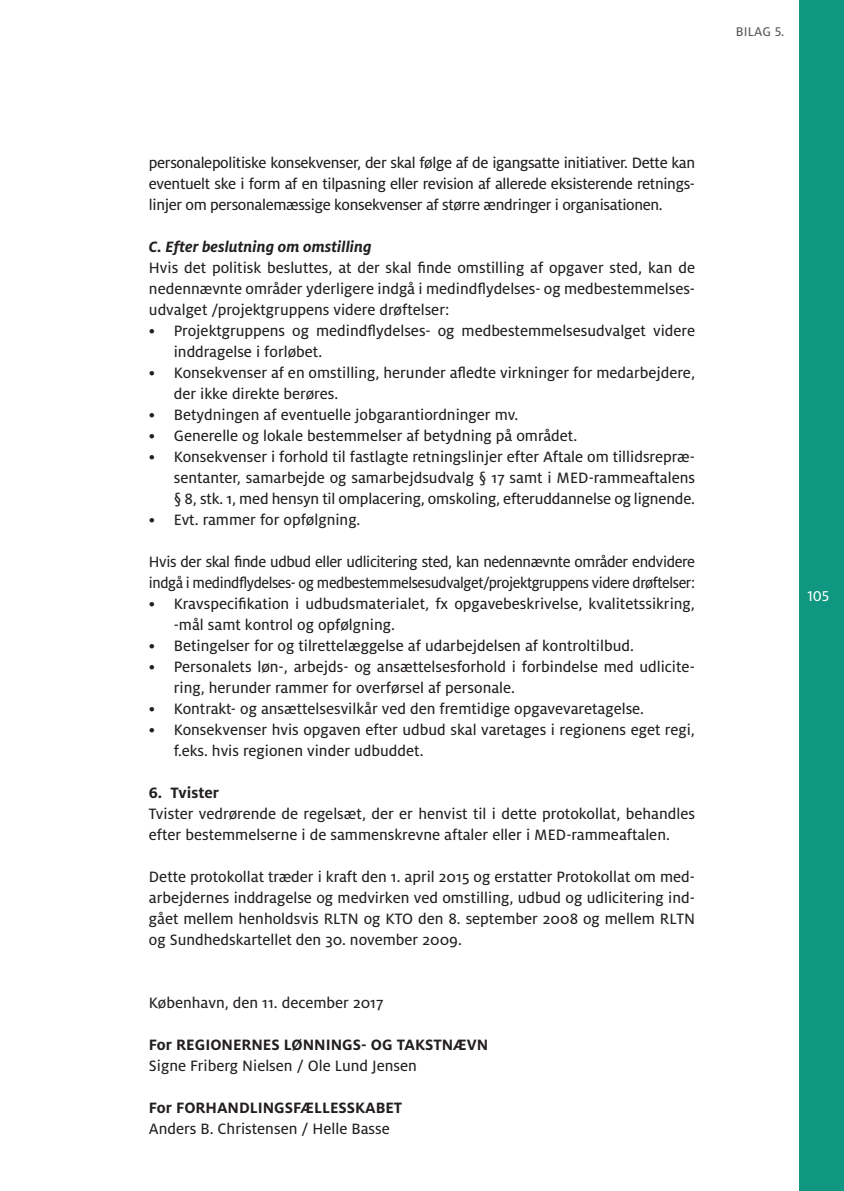
<style>
.page{position:relative;width:844px;height:1191px;background:#fff}
.page>*{position:absolute;margin:0;border:0;box-sizing:border-box;transform-origin:0 0}
.brød{font:16.62px/21px "Milo OT Text";color:#231f20}
.brød-2{font:16.62px/21px "Milo OT Text";letter-spacing:-.025em;color:#231f20}
.brød-3{font:700 16.62px "Milo OT";color:#231f20}
.brød-4{font:italic 700 16.62px "Milo OT";color:#231f20}
.t1{font:15.75px "Milo OT Text";color:#fff}
.t2{font:14px "Milo OT Text";letter-spacing:.01em;color:#57585a}
</style>
<div class="page">
<div style="left:799px;top:0;width:44px;height:1191px;background:#0f9781"></div>
<p class="t2" style="left:735px;top:24px;width:50px">BILAG 5.</p>
<p class="brød" style="left:149px;top:152px;width:547px;text-align:justify">personalepolitiske konsekvenser, der skal følge af de igangsatte initiativer. Dette kan eventuelt ske i form af en tilpasning eller revision af allerede eksisterende retnings&shy;linjer om personalemæssige konsekvenser af større ændringer i organisationen.</p>
<p class="brød-4" style="left:149px;top:237px;width:224px">C. Efter beslutning om omstilling</p>
<p class="brød" style="left:149px;top:257px;width:547px;text-align:justify">Hvis det politisk besluttes, at der skal finde omstilling af opgaver sted, kan de nedennævnte områder yderligere indgå i medindflydelses- og medbestemmelses&shy;udvalget /projektgruppens videre drøftelser:</p>
<p class="brød" style="left:174px;top:320px;width:522px;text-indent:-25px">• Projektgruppens og medindflydelses- og medbestemmelsesudvalget videre inddragelse i forløbet.</p>
<p class="brød" style="left:174px;top:362px;width:522px;text-indent:-25px">• Konsekvenser af en omstilling, herunder afledte virkninger for medarbejdere, der ikke direkte berøres.</p>
<p class="brød" style="left:149px;top:404px;width:371px">• Betydningen af eventuelle jobgarantiordninger mv.</p>
<p class="brød" style="left:149px;top:425px;width:430px">• Generelle og lokale bestemmelser af betydning på området.</p>
<p class="brød" style="left:174px;top:446px;width:522px;text-align:justify;text-indent:-25px">• Konsekvenser i forhold til fastlagte retningslinjer efter Aftale om tillidsrepræ&shy;sentanter, samarbejde og samarbejdsudvalg § 17 samt i MED-rammeaftalens § 8, stk. 1, med hensyn til omplacering, omskoling, efteruddannelse og lignende.</p>
<p class="brød" style="left:149px;top:509px;width:213px">• Evt. rammer for opfølgning.</p>
<p class="brød-2" style="left:149px;top:551px;width:547px">Hvis der skal finde udbud eller udlicitering sted, kan nedennævnte områder endvidere indgå i medindflydelses- og medbestemmelsesudvalget/projektgruppens videre drøftelser:</p>
<p class="brød" style="left:174px;top:593px;width:522px;text-indent:-25px">• Kravspecifikation i udbudsmaterialet, fx opgavebeskrivelse, kvalitetssikring, -mål samt kontrol og opfølgning.</p>
<p class="brød" style="left:149px;top:635px;width:486px">• Betingelser for og tilrettelæggelse af udarbejdelsen af kontroltilbud.</p>
<p class="brød" style="left:174px;top:656px;width:522px;text-indent:-25px">• Personalets løn-, arbejds- og ansættelsesforhold i forbindelse med udlicite&shy;ring, herunder rammer for overførsel af personale.</p>
<p class="brød" style="left:149px;top:698px;width:496px">• Kontrakt- og ansættelsesvilkår ved den fremtidige opgavevaretagelse.</p>
<p class="brød" style="left:174px;top:719px;width:522px;text-indent:-25px">• Konsekvenser hvis opgaven efter udbud skal varetages i regionens eget regi, f.eks. hvis regionen vinder udbuddet.</p>
<p class="brød-3" style="left:149px;top:783px;width:72px">6. Tvister</p>
<p class="brød" style="left:149px;top:803px;width:547px">Tvister vedrørende de regelsæt, der er henvist til i dette protokollat, behandles efter bestemmelserne i de sammenskrevne aftaler eller i MED-rammeaftalen.</p>
<p class="brød" style="left:149px;top:866px;width:547px;text-align:justify">Dette protokollat træder i kraft den 1. april 2015 og erstatter Protokollat om med&shy;arbejdernes inddragelse og medvirken ved omstilling, udbud og udlicitering ind&shy;gået mellem henholdsvis RLTN og KTO den 8. september 2008 og mellem RLTN og Sundhedskartellet den 30. november 2009.</p>
<p class="brød" style="left:149px;top:992px;width:236px">København, den 11. december 2017</p>
<p class="brød-3" style="left:149px;top:1035px;width:341px">For REGIONERNES LØNNINGS- OG TAKSTNÆVN</p>
<p class="brød" style="left:149px;top:1055px;width:269px">Signe Friberg Nielsen / Ole Lund Jensen</p>
<p class="brød-3" style="left:149px;top:1098px;width:255px">For FORHANDLINGSFÆLLESSKABET</p>
<p class="brød" style="left:149px;top:1118px;width:242px">Anders B. Christensen / Helle Basse</p>
<p class="t1" style="left:807px;top:587px;width:23px">105</p>
</div>
